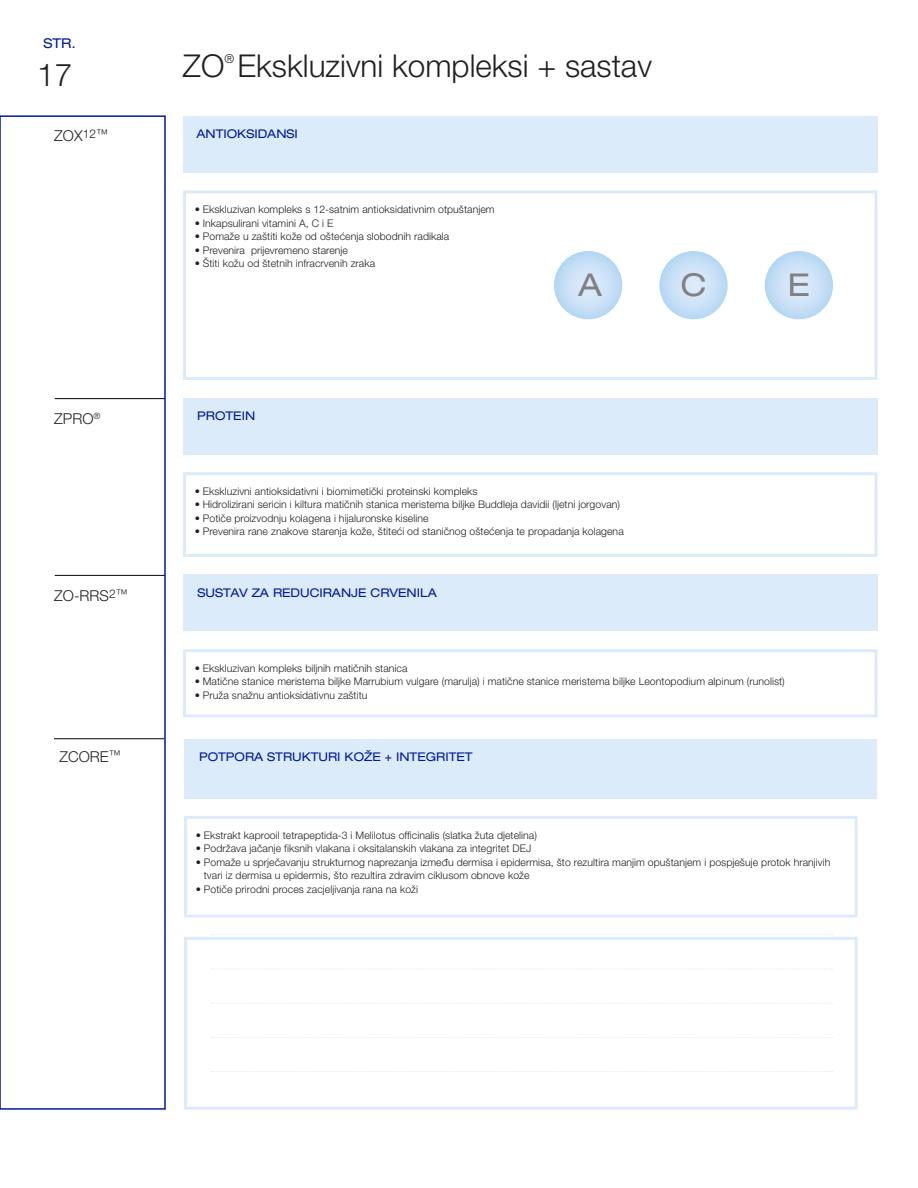
<style>
.page{position:relative;width:918px;height:1188px;background:#fff}
.page>*{position:absolute;margin:0;border:0;box-sizing:border-box;transform-origin:0 0}
.Page_Header_Level_1{font:300 31.5px "Helvetica Neue LT Pro";color:#231f20}
.t1{font:expanded 31.5px "Helvetica Neue LT Pro";color:#818183}
.Section_Level_2{font:300 15px "Helvetica Neue LT Pro";color:#231f20}
.t2{font:expanded 13.5px "Helvetica Neue LT Pro";color:#00199f}
.Page_Header_Level_1-2{font:300 12.3px "Helvetica Neue LT Pro";color:#231f20}
.Section_Level_1{font:expanded 12px "Helvetica Neue LT Pro";color:#00199f}
.Body_Table{font:300 10.5px/13.5px "Helvetica Neue LT Pro";letter-spacing:.005em;color:#231f20}
</style>
<div class="page">
<div style="left:183px;top:190px;width:694px;height:190px;border:3px solid #dcebfa"></div>
<div style="left:183px;top:472px;width:694px;height:85px;border:3px solid #dcebfa"></div>
<div style="left:183px;top:649px;width:694px;height:68px;border:3px solid #dcebfa"></div>
<div style="left:183px;top:116px;width:694px;height:56px;background:#dcebfa"></div>
<div style="left:183px;top:398px;width:695px;height:56px;background:#dcebfa"></div>
<div style="left:183px;top:575px;width:695px;height:56px;background:#dcebfa"></div>
<hr style="left:55px;top:398px;width:110px;height:1px;background:#231f20">
<hr style="left:55px;top:575px;width:110px;height:1px;background:#231f20">
<svg style="left:554px;top:251px;width:68px;height:68px"></svg>
<svg style="left:659px;top:251px;width:69px;height:68px"></svg>
<svg style="left:765px;top:251px;width:68px;height:68px"></svg>
<svg style="left:212px;top:1037px;width:621px;height:1px"></svg>
<svg style="left:212px;top:1003px;width:621px;height:1px"></svg>
<svg style="left:212px;top:1071px;width:621px;height:1px"></svg>
<svg style="left:212px;top:934px;width:621px;height:1px"></svg>
<svg style="left:212px;top:969px;width:621px;height:1px"></svg>
<div style="left:184px;top:816px;width:674px;height:102px;border:3px solid #dcebfa"></div>
<div style="left:184px;top:937px;width:674px;height:173px;border:3px solid #dcebfa"></div>
<div style="left:185px;top:739px;width:692px;height:60px;background:#dcebfa"></div>
<hr style="left:54px;top:738px;width:110px;height:1px;background:#231f20">
<p class="t2" style="left:43px;top:36px;width:34px">STR.</p>
<h1 class="Page_Header_Level_1" style="left:37px;top:55px;width:37px">17</h1>
<p class="Page_Header_Level_1" style="left:183px;top:47px;width:471px">ZO Ekskluzivni kompleksi + sastav</p>
<p class="Page_Header_Level_1-2" style="left:224px;top:51px;width:11px">®</p>
<p class="Section_Level_2" style="left:54px;top:126px;width:55px">ZOX<sup>12™</sup></p>
<p class="Section_Level_1" style="left:196px;top:127px;width:103px">ANTIOKSIDANSI</p>
<p class="Body_Table" style="left:195px;top:202px;width:301px">• Ekskluzivan kompleks s 12-satnim antioksidativnim otpuštanjem</p>
<p class="Body_Table" style="left:195px;top:216px;width:140px">• Inkapsulirani vitamini A, C i E</p>
<p class="Body_Table" style="left:195px;top:229px;width:256px">• Pomaže u zaštiti kože od oštećenja slobodnih radikala</p>
<p class="Body_Table" style="left:195px;top:243px;width:155px">• Prevenira prijevremeno starenje</p>
<p class="Body_Table" style="left:195px;top:256px;width:182px">• Štiti kožu od štetnih infracrvenih zraka</p>
<p class="t1" style="left:578px;top:267px;width:25px">A</p>
<p class="t1" style="left:681px;top:267px;width:27px">C</p>
<p class="t1" style="left:788px;top:267px;width:24px">E</p>
<p class="Section_Level_2" style="left:54px;top:409px;width:48px">ZPRO<sup>®</sup></p>
<p class="Section_Level_1" style="left:197px;top:409px;width:59px">PROTEIN</p>
<p class="Body_Table" style="left:195px;top:484px;width:284px">• Ekskluzivni antioksidativni i biomimetički proteinski kompleks</p>
<p class="Body_Table" style="left:195px;top:498px;width:427px">• Hidrolizirani sericin i kiltura matičnih stanica meristema biljke Buddleja davidii (ljetni jorgovan)</p>
<p class="Body_Table" style="left:195px;top:511px;width:235px">• Potiče proizvodnju kolagena i hijaluronske kiseline</p>
<p class="Body_Table" style="left:195px;top:525px;width:430px">• Prevenira rane znakove starenja kože, štiteći od staničnog oštećenja te propadanja kolagena</p>
<p class="Section_Level_2" style="left:54px;top:586px;width:75px">ZO-RRS<sup>2™</sup></p>
<p class="Section_Level_1" style="left:197px;top:586px;width:241px">SUSTAV ZA REDUCIRANJE CRVENILA</p>
<p class="Body_Table" style="left:195px;top:661px;width:214px">• Ekskluzivan kompleks biljnih matičnih stanica</p>
<p class="Body_Table" style="left:195px;top:675px;width:591px">• Matične stanice meristema biljke Marrubium vulgare (marulja) i matične stanice meristema biljke Leontopodium alpinum (runolist)</p>
<p class="Body_Table" style="left:195px;top:688px;width:174px">• Pruža snažnu antioksidativnu zaštitu</p>
<p class="Section_Level_2" style="left:60px;top:748px;width:63px">ZCORE<sup>™</sup></p>
<p class="Section_Level_1" style="left:199px;top:749px;width:275px">POTPORA STRUKTURI KOŽE + INTEGRITET</p>
<p class="Body_Table" style="left:196px;top:828px;width:343px">• Ekstrakt kaprooil tetrapeptida-3 i Melilotus officinalis (slatka žuta djetelina)</p>
<p class="Body_Table" style="left:196px;top:841px;width:337px">• Podržava jačanje fiksnih vlakana i oksitalanskih vlakana za integritet DEJ</p>
<p class="Body_Table" style="left:204px;top:855px;width:628px;text-indent:-8px">• Pomaže u sprječavanju strukturnog naprezanja između dermisa i epidermisa, što rezultira manjim opuštanjem i pospješuje protok hranjivih tvari iz dermisa u epidermis, što rezultira zdravim ciklusom obnove kože</p>
<p class="Body_Table" style="left:196px;top:882px;width:224px">• Potiče prirodni proces zacjeljivanja rana na koži</p>
</div>
